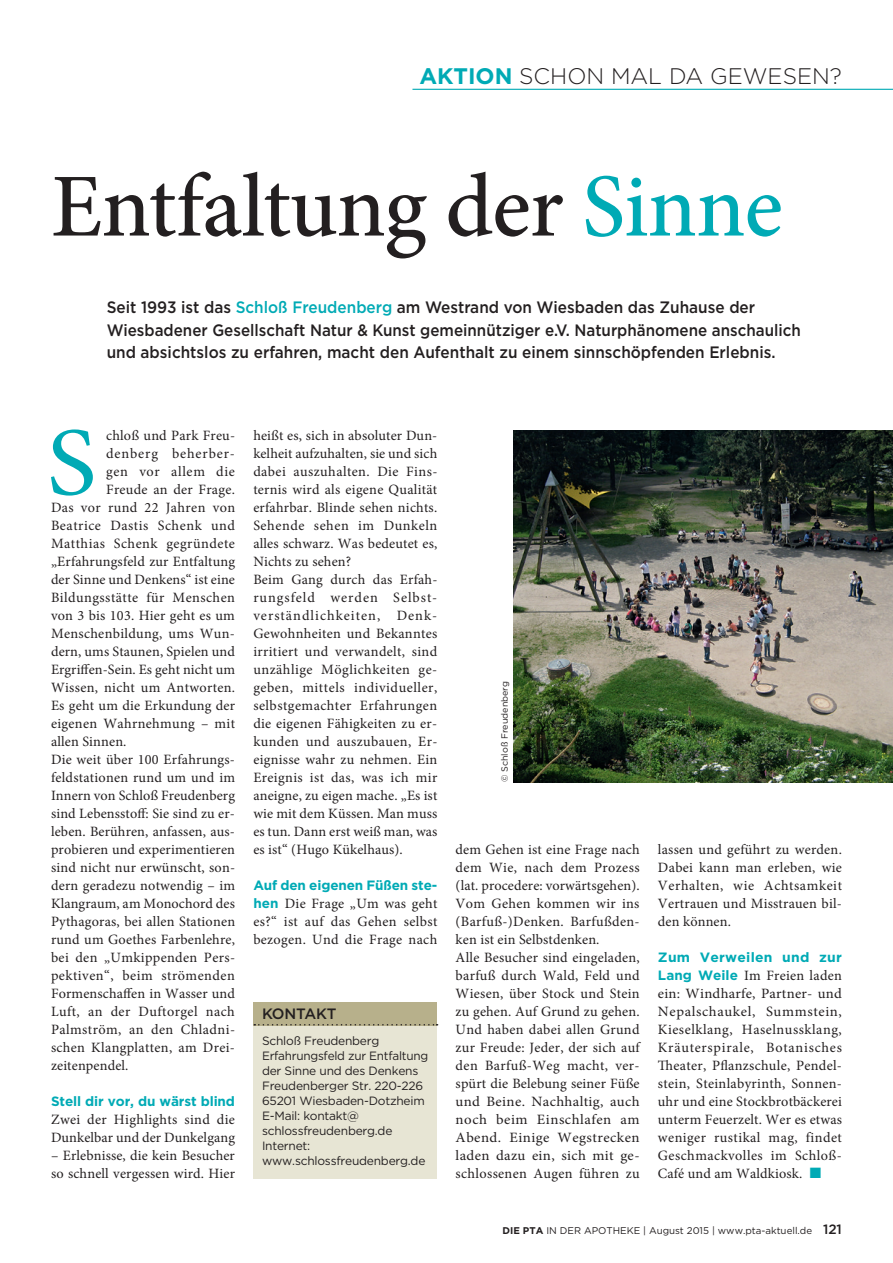
<style>
.page{position:relative;width:893px;height:1263px;background:#fff}
.page>*{position:absolute;margin:0;border:0;box-sizing:border-box;transform-origin:0 0}
.t1{font:97.2px "Minion Pro";color:#00aab5;scale:1.09 1}
.t2{font:500 90px "Minion Pro";letter-spacing:-.01em;color:#231f20}
.t3{font:300 22.5px "Gotham";color:#231f20}
.t4{font:500 16.5px/22.5px "Gotham";color:#231f20;scale:.93 1}
.t5{font:500 15px "Gotham";letter-spacing:-.015em;color:#231f20}
.t6{font:14.25px/18px "Minion Pro";letter-spacing:.015em;color:#231f20}
.t7{font:14.25px "Minion Pro";letter-spacing:.035em;color:#231f20}
.t8{font:14.25px "Minion Pro";letter-spacing:.04em;color:#231f20}
.t9{font:14.25px "Minion Pro";letter-spacing:.06em;color:#231f20}
.t10{font:14.25px "Minion Pro";letter-spacing:.045em;color:#231f20}
.t11{font:700 13.5px "Gotham";letter-spacing:-.01em;color:#00aab5}
.t12{font:700 13.5px "Gotham";letter-spacing:.02em;color:#00aab5}
.t13{font:12px/15px "Gotham";letter-spacing:-.02em;color:#231f20}
.t14{font:9.75px "Gotham";color:#231f20}
.t15{font:9px "Gotham";color:#231f20}
.s1{font-weight:700;color:#00aab5}
.s2{color:#00aab5}
.s3{font-family:"Gotham";font-weight:700;font-size:13.5px;color:#00aab5}
.s4{font-weight:700}
.s5{font-weight:500;font-size:13.5px}
</style>
<div class="page">
<img style="left:513px;top:430px;width:380px;height:352px">
<hr style="left:412px;top:89px;width:481px;height:1px;background:#00aab5">
<div style="left:254px;top:1003px;width:183px;height:175px;background:#e7e5d4"></div>
<div style="left:254px;top:1002px;width:183px;height:24px;background:#b7b08b"></div>
<svg style="left:254px;top:1024px;width:184px;height:1px"></svg>
<h3 class="t3" style="left:419px;top:62px;width:424px"><span class="s1">AKTION</span> SCHON MAL DA GEWESEN?</h3>
<h2 class="t2" style="left:51px;top:146px;width:733px">Entfaltung der <span class="s2">Sinne</span></h2>
<p class="t4" style="left:107px;top:296px;width:748px">Seit 1993 ist das <span class="s2">Schloß Freudenberg</span> am Westrand von Wiesbaden das Zuhause der<br>Wiesbadener Gesellschaft Natur &amp; Kunst gemeinnütziger e.V. Naturphänomene anschaulich und absichtslos zu erfahren, macht den Aufenthalt zu einem sinnschöpfenden Erlebnis.</p>
<h1 class="t1" style="left:47px;top:398px;width:47px">S</h1>
<p class="t6" style="left:106px;top:427px;width:130px">chloß und Park Freu-</p>
<p class="t9" style="left:106px;top:444px;width:130px">denberg beherber-</p>
<p class="t10" style="left:106px;top:462px;width:130px">gen vor allem die</p>
<p class="t6" style="left:106px;top:481px;width:130px">Freude an der Frage.</p>
<p class="t6" style="left:51px;top:499px;width:186px">Das vor rund 22 Jahren von</p>
<p class="t8" style="left:51px;top:516px;width:185px">Beatrice Dastis Schenk und</p>
<p class="t7" style="left:51px;top:534px;width:185px">Matthias Schenk gegründete</p>
<p class="t6" style="left:51px;top:553px;width:186px">„Erfahrungsfeld zur Entfaltung</p>
<p class="t6" style="left:51px;top:571px;width:185px">der Sinne und Denkens“ ist eine</p>
<p class="t6" style="left:51px;top:589px;width:185px">Bildungsstätte für Menschen</p>
<p class="t6" style="left:51px;top:607px;width:185px">von 3 bis 103. Hier geht es um</p>
<p class="t6" style="left:51px;top:625px;width:185px">Menschenbildung, ums Wun-</p>
<p class="t6" style="left:51px;top:643px;width:185px">dern, ums Staunen, Spielen und</p>
<p class="t6" style="left:51px;top:661px;width:186px">Ergriffen-Sein. Es geht nicht um</p>
<p class="t6" style="left:51px;top:679px;width:186px">Wissen, nicht um Antworten.</p>
<p class="t6" style="left:51px;top:697px;width:186px">Es geht um die Erkundung der</p>
<p class="t6" style="left:51px;top:715px;width:186px">eigenen Wahrnehmung – mit</p>
<p class="t6" style="left:51px;top:733px;width:77px">allen Sinnen.</p>
<p class="t6" style="left:51px;top:751px;width:185px">Die weit über 100 Erfahrungs-</p>
<p class="t6" style="left:51px;top:769px;width:186px">feldstationen rund um und im</p>
<p class="t6" style="left:51px;top:787px;width:185px">Innern von Schloß Freudenberg</p>
<p class="t6" style="left:51px;top:805px;width:185px">sind Lebensstoff: Sie sind zu er-</p>
<p class="t6" style="left:51px;top:823px;width:185px">leben. Berühren, anfassen, aus-</p>
<p class="t6" style="left:51px;top:841px;width:185px">probieren und experimentieren</p>
<p class="t6" style="left:51px;top:859px;width:186px">sind nicht nur erwünscht, son-</p>
<p class="t6" style="left:51px;top:877px;width:186px">dern geradezu notwendig – im</p>
<p class="t6" style="left:51px;top:895px;width:185px">Klangraum, am Monochord des</p>
<p class="t6" style="left:51px;top:913px;width:186px">Pythagoras, bei allen Stationen</p>
<p class="t6" style="left:51px;top:931px;width:186px">rund um Goethes Farbenlehre,</p>
<p class="t6" style="left:51px;top:949px;width:186px">bei den „Umkippenden Pers-</p>
<p class="t7" style="left:51px;top:966px;width:185px">pektiven“, beim strömenden</p>
<p class="t6" style="left:51px;top:985px;width:186px">Formenschaffen in Wasser und</p>
<p class="t6" style="left:51px;top:1003px;width:185px">Luft, an der Duftorgel nach</p>
<p class="t6" style="left:51px;top:1021px;width:186px">Palmström, an den Chladni-</p>
<p class="t6" style="left:51px;top:1039px;width:185px">schen Klangplatten, am Drei-</p>
<p class="t6" style="left:51px;top:1057px;width:79px">zeitenpendel.</p>
<p class="t11" style="left:51px;top:1092px;width:185px">Stell dir vor, du wärst blind</p>
<p class="t6" style="left:51px;top:1111px;width:185px">Zwei der Highlights sind die<br>Dunkelbar und der Dunkelgang</p>
<p class="t6" style="left:51px;top:1147px;width:186px">– Erlebnisse, die kein Besucher so schnell vergessen wird. Hier</p>
<p class="t6" style="left:253px;top:427px;width:186px">heißt es, sich in absoluter Dun&shy;kelheit aufzuhalten, sie und sich dabei auszuhalten. Die Fins&shy;ternis wird als eigene Qualität erfahrbar. Blinde sehen nichts.<br>Sehende sehen im Dunkeln alles schwarz. Was bedeutet es,<br>Nichts zu sehen?<br>Beim Gang durch das Erfah&shy;rungsfeld werden Selbst&shy;verständlichkeiten, Denk-<br>Gewohnheiten und Bekanntes irritiert und verwandelt, sind unzählige Möglichkeiten ge&shy;geben, mittels individueller, selbstgemachter Erfahrungen die eigenen Fähigkeiten zu er&shy;kunden und auszubauen, Er&shy;eignisse wahr zu nehmen. Ein<br>Ereignis ist das, was ich mir aneigne, zu eigen mache. „Es ist wie mit dem Küssen. Man muss es tun. Dann erst weiß man, was es ist“ (Hugo Kükelhaus).</p>
<p class="t11" style="left:253px;top:876px;width:186px">Auf den eigenen Füßen ste-</p>
<p class="t6" style="left:253px;top:895px;width:186px;text-align:justify"><span class="s3">hen</span> Die Frage „Um was geht es?“ ist auf das Gehen selbst bezogen. Und die Frage nach</p>
<p class="t5" style="left:262px;top:1003px;width:76px">KONTAKT</p>
<p class="t13" style="left:262px;top:1033px;width:168px">Schloß Freudenberg<br>Erfahrungsfeld zur Entfaltung der Sinne und des Denkens<br>Freudenberger Str. 220-226<br>65201 Wiesbaden-Dotzheim<br>E-Mail: kontakt@ schlossfreudenberg.de<br>Internet: www.schlossfreudenberg.de</p>
<p class="t15" style="left:499px;top:782px;width:103px;rotate:-90deg">© Schloß Freudenberg</p>
<p class="t6" style="left:456px;top:841px;width:186px">dem Gehen ist eine Frage nach dem Wie, nach dem Prozess (lat. procedere: vorwärtsgehen).<br>Vom Gehen kommen wir ins (Barfuß-)Denken. Barfußden&shy;ken ist ein Selbstdenken.<br>Alle Besucher sind eingeladen, barfuß durch Wald, Feld und<br>Wiesen, über Stock und Stein zu gehen. Auf Grund zu gehen.<br>Und haben dabei allen Grund zur Freude: Jeder, der sich auf den Barfuß-Weg macht, ver&shy;spürt die Belebung seiner Füße und Beine. Nachhaltig, auch noch beim Einschlafen am<br>Abend. Einige Wegstrecken laden dazu ein, sich mit ge&shy;schlossenen Augen führen zu</p>
<p class="t6" style="left:658px;top:841px;width:186px;text-align:justify">lassen und geführt zu werden.<br>Dabei kann man erleben, wie Verhalten, wie Achtsamkeit Vertrauen und Misstrauen bil&shy;den können.</p>
<p class="t12" style="left:658px;top:948px;width:185px">Zum Verweilen und zur</p>
<p class="t6" style="left:658px;top:967px;width:186px;text-align:justify"><span class="s3">Lang Weile</span> Im Freien laden ein: Windharfe, Partner- und Nepalschaukel, Summstein, Kieselklang, Haselnussklang, Kräuterspirale, Botanisches Theater, Pflanzschule, Pendel&shy;stein, Steinlabyrinth, Sonnen&shy;uhr und eine Stockbrotbäckerei unterm Feuerzelt. Wer es etwas weniger rustikal mag, findet Geschmackvolles im Schloß-Café und am Waldkiosk. <span class="s2">■</span></p>
<p class="t14" style="left:503px;top:1224px;width:341px"><span class="s4">DIE PTA</span> IN DER APOTHEKE | August 2015 | www.pta-aktuell.de <span class="s5">121</span></p>
</div>
